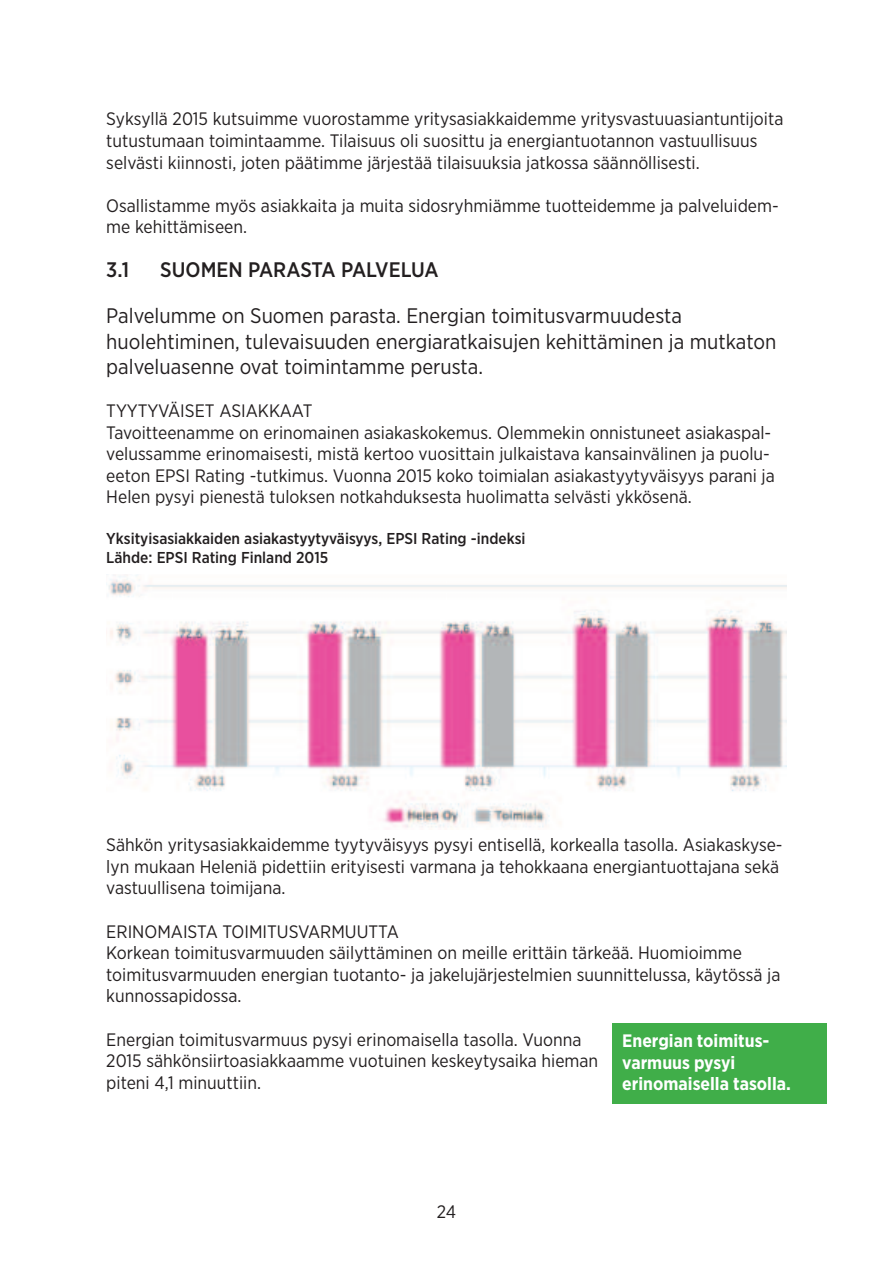
<style>
.page{position:relative;width:893px;height:1263px;background:#fff}
.page>*{position:absolute;margin:0;border:0;box-sizing:border-box;transform-origin:0 0}
.t1{font:21px/25.2px "Gotham Narrow";color:#231f20}
.t2{font:500 21px "Gotham Narrow";color:#231f20}
.t3{font:18px/21.6px "Gotham Narrow";color:#231f20}
.t4{font:700 18px/21.6px "Gotham Narrow";color:#fff}
.t5{font:500 15.75px/18.9px "Gotham Narrow";color:#231f20}
</style>
<div class="page">
<img style="left:106px;top:575px;width:680px;height:253px">
<div style="left:612px;top:1023px;width:214px;height:81px;background:#40ae49"></div>
<p class="t3" style="left:106px;top:109px;width:679px">Syksyllä 2015 kutsuimme vuorostamme yritysasiakkaidemme yritysvastuuasiantuntijoita tutustumaan toimintaamme. Tilaisuus oli suosittu ja energiantuotannon vastuullisuus selvästi kiinnosti, joten päätimme järjestää tilaisuuksia jatkossa säännöllisesti.</p>
<p class="t3" style="left:106px;top:195px;width:674px">Osallistamme myös asiakkaita ja muita sidosryhmiämme tuotteidemme ja palveluidem&shy;me kehittämiseen.</p>
<p class="t2" style="left:106px;top:258px;width:24px">3.1</p>
<p class="t2" style="left:160px;top:258px;width:280px">SUOMEN PARASTA PALVELUA</p>
<p class="t1" style="left:106px;top:304px;width:671px">Palvelumme on Suomen parasta. Energian toimitusvarmuudesta huolehtiminen, tulevaisuuden energiaratkaisujen kehittäminen ja mutkaton palveluasenne ovat toimintamme perusta.</p>
<p class="t3" style="left:106px;top:400px;width:670px">TYYTYVÄISET ASIAKKAAT<br>Tavoitteenamme on erinomainen asiakaskokemus. Olemmekin onnistuneet asiakaspal&shy;velussamme erinomaisesti, mistä kertoo vuosittain julkaistava kansainvälinen ja puolu&shy;eeton EPSI Rating -tutkimus. Vuonna 2015 koko toimialan asiakastyytyväisyys parani ja Helen pysyi pienestä tuloksen notkahduksesta huolimatta selvästi ykkösenä.</p>
<p class="t5" style="left:106px;top:529px;width:421px">Yksityisasiakkaiden asiakastyytyväisyys, EPSI Rating -indeksi<br>Lähde: EPSI Rating Finland 2015</p>
<p class="t3" style="left:106px;top:834px;width:678px">Sähkön yritysasiakkaidemme tyytyväisyys pysyi entisellä, korkealla tasolla. Asiakaskyse&shy;lyn mukaan Heleniä pidettiin erityisesti varmana ja tehokkaana energiantuottajana sekä vastuullisena toimijana.</p>
<p class="t3" style="left:106px;top:921px;width:676px">ERINOMAISTA TOIMITUSVARMUUTTA<br>Korkean toimitusvarmuuden säilyttäminen on meille erittäin tärkeää. Huomioimme toimitusvarmuuden energian tuotanto- ja jakelujärjestelmien suunnittelussa, käytössä ja kunnossapidossa.</p>
<p class="t3" style="left:106px;top:1029px;width:493px">Energian toimitusvarmuus pysyi erinomaisella tasolla. Vuonna<br>2015 sähkönsiirtoasiakkaamme vuotuinen keskeytysaika hieman piteni 4,1 minuuttiin.</p>
<p class="t4" style="left:622px;top:1030px;width:170px">Energian toimitus&shy;varmuus pysyi erinomaisella tasolla.</p>
<p class="t3" style="left:437px;top:1201px;width:21px">24</p>
</div>
